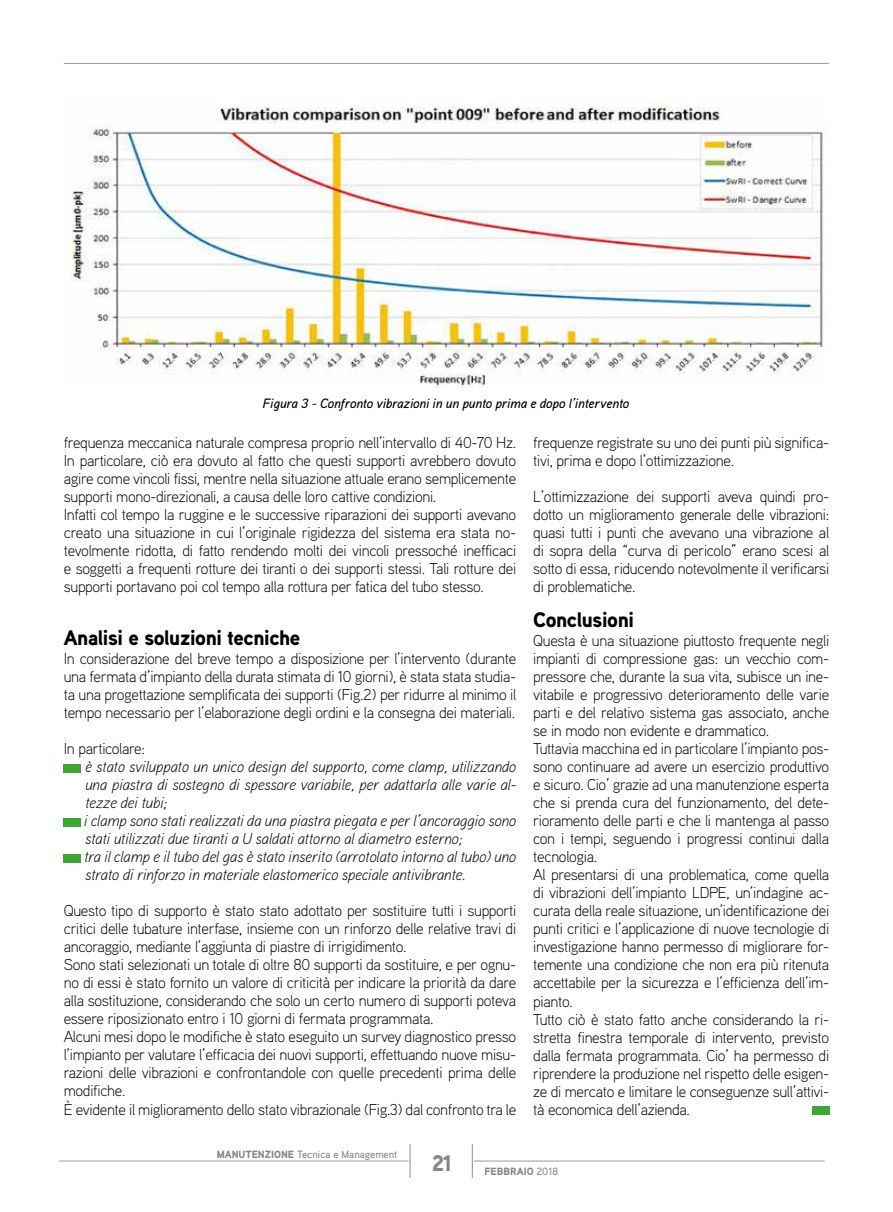
<style>
.page{position:relative;width:893px;height:1212px;background:#fff}
.page>*{position:absolute;margin:0;border:0;box-sizing:border-box;transform-origin:0 0}
.t1{font:900 22.5px "Aaux Pro";color:#878787}
.t2{font:900 21px "Aaux Pro";letter-spacing:-.02em;color:#000}
.t3{font:300 15.75px/18px "Aaux Pro";letter-spacing:-.02em;color:#000}
.t4{font:italic 300 15.75px/18px "Aaux Pro";letter-spacing:-.02em;color:#000}
.t5{font:italic 500 13.5px "Aaux Pro";letter-spacing:-.01em;color:#000}
.t6{font:500 10.5px "Aaux Pro";color:#878787}
.t7{font:900 10.5px "Aaux Pro";color:#878787}
.s1{font-weight:900}
.s2{font-weight:500}
</style>
<div class="page">
<hr style="left:59px;top:1161px;width:350px;height:1px;background:#9d9d9c">
<hr style="left:474px;top:1161px;width:351px;height:1px;background:#9d9d9c">
<hr style="left:472px;top:1144px;width:1px;height:34px;background:#9d9d9c">
<hr style="left:409px;top:1144px;width:2px;height:34px;background:#9d9d9c">
<hr style="left:64px;top:63px;width:765px;height:1px;background:#9d9d9c">
<div style="left:64px;top:764px;width:17px;height:8px;background:#3fa535"></div>
<div style="left:64px;top:818px;width:17px;height:8px;background:#3fa535"></div>
<div style="left:64px;top:854px;width:17px;height:8px;background:#3fa535"></div>
<div style="left:812px;top:1106px;width:17px;height:8px;background:#3fa535"></div>
<img style="left:71px;top:99px;width:754px;height:289px">
<p class="t5" style="left:263px;top:394px;width:368px">Figura 3 - Confronto vibrazioni in un punto prima e dopo l’intervento</p>
<p class="t3" style="left:64px;top:433px;width:454px">frequenza meccanica naturale compresa proprio nell’intervallo di 40-70 Hz.<br>In particolare, ciò era dovuto al fatto che questi supporti avrebbero dovuto agire come vincoli fissi, mentre nella situazione attuale erano semplicemente supporti mono-direzionali, a causa delle loro cattive condizioni.<br>Infatti col tempo la ruggine e le successive riparazioni dei supporti avevano creato una situazione in cui l’originale rigidezza del sistema era stata no&shy;tevolmente ridotta, di fatto rendendo molti dei vincoli pressoché inefficaci e soggetti a frequenti rotture dei tiranti o dei supporti stessi. Tali rotture dei supporti portavano poi col tempo alla rottura per fatica del tubo stesso.</p>
<h2 class="t2" style="left:64px;top:624px;width:238px">Analisi e soluzioni tecniche</h2>
<p class="t3" style="left:64px;top:649px;width:454px;text-align:justify">In considerazione del breve tempo a disposizione per l’intervento (durante una fermata d’impianto della durata stimata di 10 giorni), è stata stata studia&shy;ta una progettazione semplificata dei supporti (Fig.2) per ridurre al minimo il tempo necessario per l’elaborazione degli ordini e la consegna dei materiali.</p>
<p class="t3" style="left:64px;top:739px;width:83px">In particolare:</p>
<p class="t4" style="left:84px;top:757px;width:434px">è stato sviluppato un unico design del supporto, come clamp, utilizzando una piastra di sostegno di spessore variabile, per adattarla alle varie al&shy;tezze dei tubi;<br>i clamp sono stati realizzati da una piastra piegata e per l’ancoraggio sono stati utilizzati due tiranti a U saldati attorno al diametro esterno;<br>tra il clamp e il tubo del gas è stato inserito (arrotolato intorno al tubo) uno strato di rinforzo in materiale elastomerico speciale antivibrante.</p>
<p class="t3" style="left:64px;top:901px;width:454px">Questo tipo di supporto è stato stato adottato per sostituire tutti i supporti critici delle tubature interfase, insieme con un rinforzo delle relative travi di ancoraggio, mediante l’aggiunta di piastre di irrigidimento.<br>Sono stati selezionati un totale di oltre 80 supporti da sostituire, e per ognu&shy;no di essi è stato fornito un valore di criticità per indicare la priorità da dare alla sostituzione, considerando che solo un certo numero di supporti poteva essere riposizionato entro i 10 giorni di fermata programmata.<br>Alcuni mesi dopo le modifiche è stato eseguito un survey diagnostico presso l’impianto per valutare l’efficacia dei nuovi supporti, effettuando nuove misu&shy;razioni delle vibrazioni e confrontandole con quelle precedenti prima delle modifiche.<br>È evidente il miglioramento dello stato vibrazionale (Fig.3) dal confronto tra le</p>
<p class="t3" style="left:533px;top:433px;width:297px">frequenze registrate su uno dei punti più significa&shy;tivi, prima e dopo l’ottimizzazione.</p>
<p class="t3" style="left:533px;top:487px;width:297px;text-align:justify">L’ottimizzazione dei supporti aveva quindi pro&shy;dotto un miglioramento generale delle vibrazioni: quasi tutti i punti che avevano una vibrazione al di sopra della “curva di pericolo” erano scesi al sotto di essa, riducendo notevolmente il verificarsi di problematiche.</p>
<h2 class="t2" style="left:533px;top:606px;width:102px">Conclusioni</h2>
<p class="t3" style="left:533px;top:631px;width:297px">Questa è una situazione piuttosto frequente negli impianti di compressione gas: un vecchio com&shy;pressore che, durante la sua vita, subisce un ine&shy;vitabile e progressivo deterioramento delle varie parti e del relativo sistema gas associato, anche se in modo non evidente e drammatico.<br>Tuttavia macchina ed in particolare l’impianto pos&shy;sono continuare ad avere un esercizio produttivo e sicuro. Cio’ grazie ad una manutenzione esperta che si prenda cura del funzionamento, del dete&shy;rioramento delle parti e che li mantenga al passo con i tempi, seguendo i progressi continui dalla tecnologia.<br>Al presentarsi di una problematica, come quella di vibrazioni dell’impianto LDPE, un’indagine ac&shy;curata della reale situazione, un’identificazione dei punti critici e l’applicazione di nuove tecnologie di investigazione hanno permesso di migliorare for&shy;temente una condizione che non era più ritenuta accettabile per la sicurezza e l’efficienza dell’im&shy;pianto.<br>Tutto ciò è stato fatto anche considerando la ri&shy;stretta finestra temporale di intervento, previsto dalla fermata programmata. Cio’ ha permesso di riprendere la produzione nel rispetto delle esigen&shy;ze di mercato e limitare le conseguenze sull’attivi&shy;tà economica dell’azienda.</p>
<p class="t6" style="left:217px;top:1147px;width:182px"><span class="s1">MANUTENZIONE</span> Tecnica e Management</p>
<h1 class="t1" style="left:432px;top:1149px;width:22px">21</h1>
<p class="t7" style="left:485px;top:1164px;width:75px">FEBBRAIO <span class="s2">2018</span></p>
</div>
